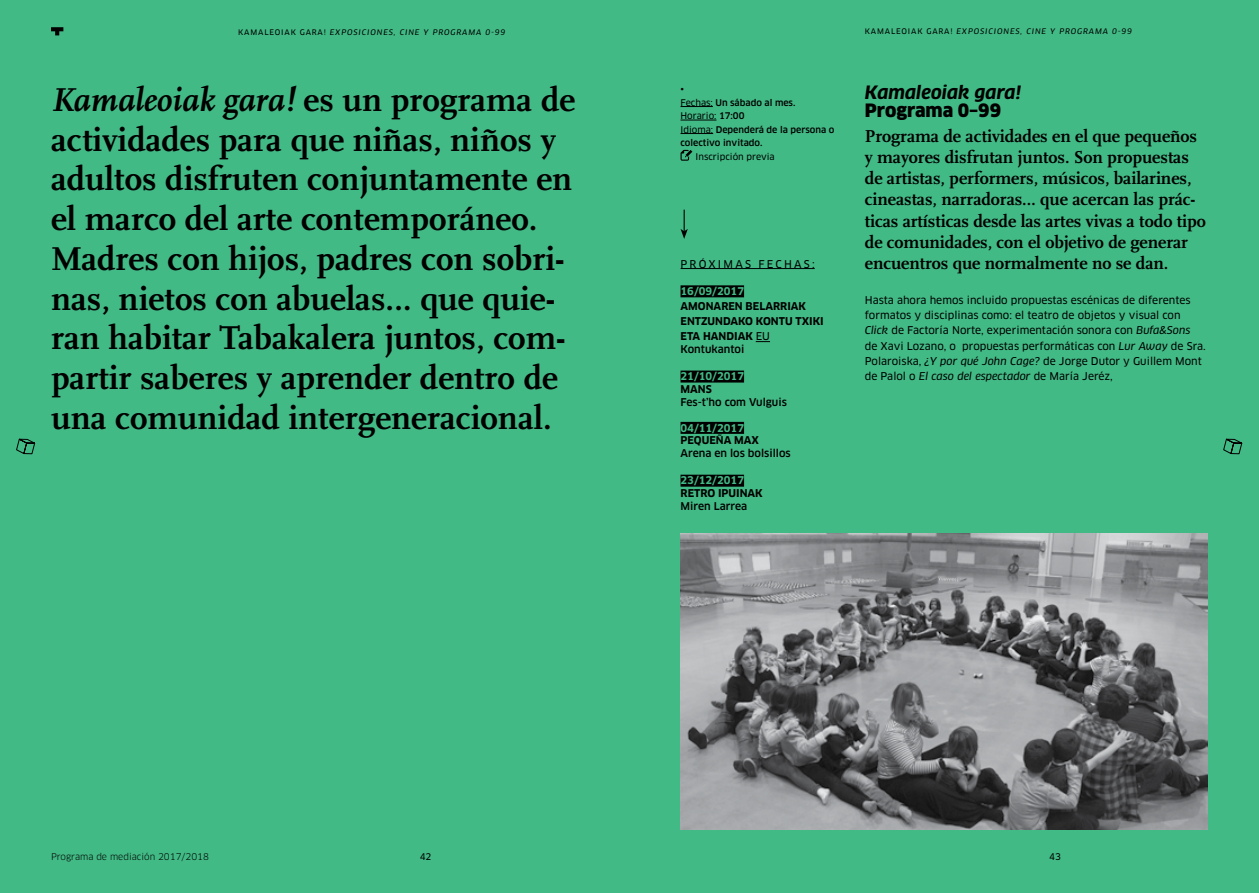
<style>
.page{position:relative;width:1259px;height:893px;background:#42ba85}
.page>*{position:absolute;margin:0;border:0;box-sizing:border-box;transform-origin:0 0}
.t1{font:700 34.5px/39.8px "Scala OT";color:#000}
.t2{font:700 18px/21px "Scala OT";letter-spacing:-.005em;color:#000}
.t3{font:italic 700 18px "Clan OT";color:#000}
.t4{font:900 18px "Clan OT";color:#000}
.t5{font:10.5px/15px "Clan OT News";color:#000}
.t6{font:700 10.5px/15px "Clan OT";color:#000}
.t7{font:500 10.5px "Clan OT";color:#000}
.t8{font:700 10.5px "Clan OT";color:#42ba85}
.t9{font:500 9px/13.5px "Clan OT";color:#000}
.t10{font:9px "Clan OT News";color:#000}
.t11{font:9px "Clan OT";color:#000}
.t12{font:italic 7.5px "Clan OT News";letter-spacing:.11em;color:#000}
.s1{font-style:normal}
.s2{font-style:italic}
.s3{font-family:"Clan OT News";font-weight:400}
.s4{font-family:"Clan OT";font-weight:500}
</style>
<div class="page">
<svg style="left:51px;top:27px;width:12px;height:8px"></svg>
<img style="left:680px;top:533px;width:528px;height:296px">
<hr style="left:680px;top:106px;width:33px;height:1px;background:#000">
<hr style="left:680px;top:120px;width:36px;height:1px;background:#000">
<hr style="left:680px;top:133px;width:33px;height:1px;background:#000">
<svg style="left:680px;top:150px;width:12px;height:11px"></svg>
<hr style="left:680px;top:268px;width:134px;height:1px;background:#000">
<div style="left:680px;top:285px;width:64px;height:12px;background:#000"></div>
<svg style="left:756px;top:341px;width:14px;height:1px"></svg>
<div style="left:680px;top:371px;width:64px;height:12px;background:#000"></div>
<div style="left:680px;top:422px;width:64px;height:12px;background:#000"></div>
<div style="left:680px;top:475px;width:64px;height:12px;background:#000"></div>
<hr style="left:683px;top:210px;width:2px;height:21px;background:#000">
<svg style="left:680px;top:229px;width:8px;height:10px"></svg>
<svg style="left:16px;top:439px;width:20px;height:15px"></svg>
<svg style="left:1223px;top:439px;width:20px;height:15px"></svg>
<p class="t12" style="left:238px;top:28px;width:269px"><span class="s1">kamaleoiak gara!</span> EXPOSICIONES, CINE Y PROGRAMA 0-99</p>
<p class="t12" style="left:865px;top:27px;width:269px"><span class="s1">kamaleoiak gara!</span> EXPOSICIONES, CINE Y PROGRAMA 0-99</p>
<p class="t1" style="left:51px;top:80px;width:526px"><span class="s2">Kamaleoiak gara!</span> es un programa de actividades para que niñas, niños y adultos disfruten conjuntamente en el marco del arte contemporáneo.<br>Madres con hijos, padres con sobri&shy;nas, nietos con abuelas… que quie&shy;ran habitar Tabakalera juntos, com&shy;partir saberes y aprender dentro de una comunidad intergeneracional.</p>
<p class="t10" style="left:680px;top:83px;width:5px">•</p>
<p class="t9" style="left:680px;top:96px;width:116px"><span class="s3">Fechas:</span> Un sábado al mes.</p>
<p class="t10" style="left:680px;top:110px;width:66px">Horario: <span class="s4">17:00</span></p>
<p class="t9" style="left:680px;top:123px;width:155px"><span class="s3">I dioma:</span> Dependerá de la persona o colectivo invitado.</p>
<p class="t10" style="left:695px;top:151px;width:81px">I nscripción previa</p>
<p class="t5" style="left:680px;top:256px;width:53px">Pr óximas</p>
<p class="t5" style="left:758px;top:256px;width:10px">fechas</p>
<p class="t5" style="left:812px;top:256px;width:4px">:</p>
<p class="t8" style="left:680px;top:285px;width:65px">16/09/2017</p>
<p class="t6" style="left:680px;top:299px;width:9px">AMONAREN</p>
<p class="t6" style="left:745px;top:299px;width:28px">BELARRIA</p>
<p class="t6" style="left:680px;top:299px;width:143px;text-indent:118px">K<br>ENTZUNDAKO KONTU TXI KI<br>ETA HAN DIAK <span class="s3">EU</span></p>
<p class="t7" style="left:680px;top:343px;width:65px">Kontukantoi</p>
<p class="t8" style="left:680px;top:370px;width:65px">21/10/2017</p>
<p class="t6" style="left:680px;top:382px;width:9px">MAN</p>
<p class="t6" style="left:706px;top:382px;width:8px">S</p>
<p class="t7" style="left:680px;top:395px;width:108px">Fes-t’ho com Vulguis</p>
<p class="t8" style="left:680px;top:422px;width:65px">04/11/2017</p>
<p class="t6" style="left:680px;top:433px;width:80px">PEQUEÑA MAX</p>
<p class="t7" style="left:680px;top:447px;width:112px">Arena en los bolsillos</p>
<p class="t8" style="left:680px;top:474px;width:65px">23/12/2017</p>
<p class="t6" style="left:680px;top:486px;width:84px">RETRO IPUINAK</p>
<p class="t7" style="left:680px;top:500px;width:68px">M iren Larrea</p>
<h2 class="t3" style="left:865px;top:82px;width:158px">Kamaleoiak gara!</h2>
<h2 class="t4" style="left:865px;top:100px;width:138px">Programa 0–99</h2>
<p class="t2" style="left:865px;top:126px;width:342px">Programa de actividades en el que pequeños y mayores disfrutan juntos. Son propuestas de artistas, performers, músicos, bailarines, cineastas, narradoras… que acercan las prác&shy;ticas artísticas desde las artes vivas a todo tipo de comunidades, con el objetivo de generar encuentros que normalmente no se dan.</p>
<p class="t5" style="left:865px;top:293px;width:342px">Hasta ahora hemos incluido propuestas escénicas de diferentes formatos y disciplinas como: el teatro de objetos y visual con <span class="s2">CLICK</span> de Factoría Norte, experimentación sonora con <span class="s2">BUFA&amp;SONS<br></span>de Xavi Lozano, o propuestas performáticas con <span class="s2">LUR AWAY</span> de Sra.<br>Polaroiska, <span class="s2">¿Y POR QUÉ JOHN CAGE?</span> de Jorge Dutor y Guillem Mont de Palol o <span class="s2">EL CASO DEL ESPECTADOR</span> de María Jeréz,</p>
<p class="t11" style="left:51px;top:851px;width:159px">Programa de mediación 2017/2018</p>
<p class="t10" style="left:420px;top:851px;width:13px">42</p>
<p class="t10" style="left:1049px;top:851px;width:13px">43</p>
</div>
